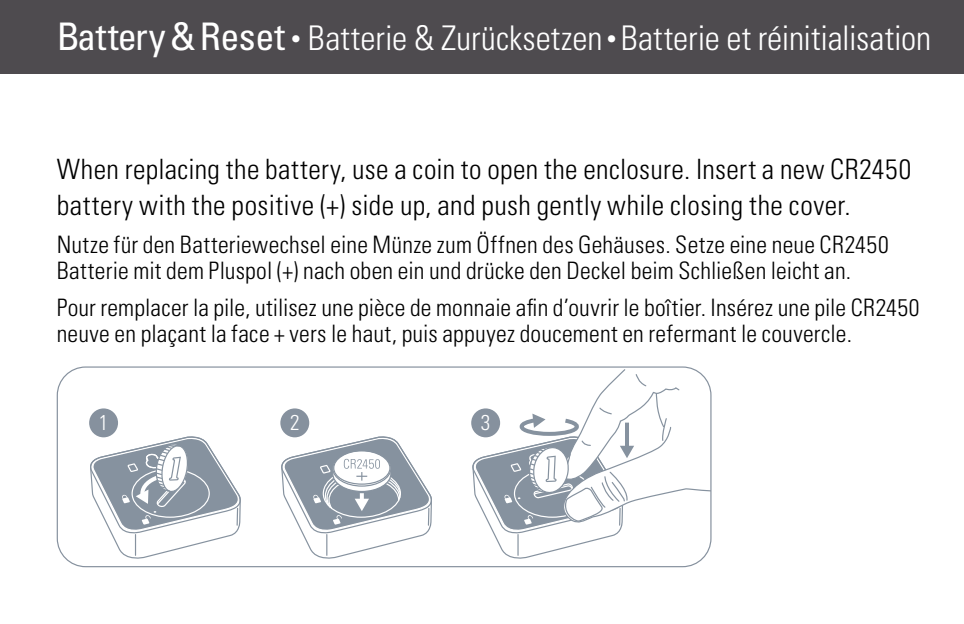
<style>
.page{position:relative;width:964px;height:624px;background:#fff}
.page>*{position:absolute;margin:0;border:0;box-sizing:border-box;transform-origin:0 0}
.t1{font:300 condensed 38px "Univers LT Std";color:#fff}
.t2{font:300 condensed 34px "Univers LT Std";color:#fff}
.t3{font:300 condensed 28px/36px "Univers LT Std";letter-spacing:.015em;color:#000}
.t4{font:300 condensed 24px/26px "Univers LT Std";letter-spacing:.01em;color:#000}
.t5{font:300 condensed 21.6px "Univers LT Std";color:#fff}
.s1{font-weight:400;font-size:38px}
.s2{font-weight:700;font-size:20px}
.s3{font-weight:400}
.s4{font-weight:400;font-size:28px}
</style>
<div class="page">
<div style="left:0;top:0;width:964px;height:74px;background:#4e4b4f"></div>
<svg style="left:281px;top:435px;width:151px;height:124px"></svg>
<svg style="left:90px;top:435px;width:151px;height:124px"></svg>
<svg style="left:471px;top:368px;width:240px;height:198px"></svg>
<div style="left:57px;top:366px;width:654px;height:201px;border:1px solid #86919e;border-radius:28px"></div>
<div style="left:89px;top:408px;width:29px;height:29px;background:#86919e;border-radius:50%"></div>
<div style="left:280px;top:408px;width:29px;height:29px;background:#86919e;border-radius:50%"></div>
<div style="left:471px;top:408px;width:29px;height:29px;background:#86919e;border-radius:50%"></div>
<h2 class="t2" style="left:57px;top:18px;width:876px"><span class="s1">Battery &amp; Reset</span> <span class="s2">•</span> Batterie &amp; Zurücksetzen <span class="s2">•</span> Batterie et réinitialisation</h2>
<h1 class="t1" style="left:54px;top:14px;width:325px"><span class="s3">Reset</span> <span class="s4">•</span> Réinitialisation</h1>
<p class="t3" style="left:57px;top:151px;width:856px">When replacing the battery, use a coin to open the enclosure. Insert a new CR2450 battery with the positive (+) side up, and push gently while closing the cover.</p>
<p class="t4" style="left:57px;top:231px;width:833px">Nutze für den Batteriewechsel eine Münze zum Öffnen des Gehäuses. Setze eine neue CR2450<br>Batterie mit dem Pluspol (+) nach oben ein und drücke den Deckel beim Schließen leicht an.</p>
<p class="t4" style="left:57px;top:294px;width:864px">Pour remplacer la pile, utilisez une pièce de monnaie afin d’ouvrir le boîtier. Insérez une pile CR2450 neuve en plaçant la face + vers le haut, puis appuyez doucement en refermant le couvercle.</p>
<p class="t5" style="left:99px;top:409px;width:11px">1</p>
<p class="t5" style="left:290px;top:409px;width:11px">2</p>
<p class="t5" style="left:481px;top:409px;width:11px">3</p>
</div>
